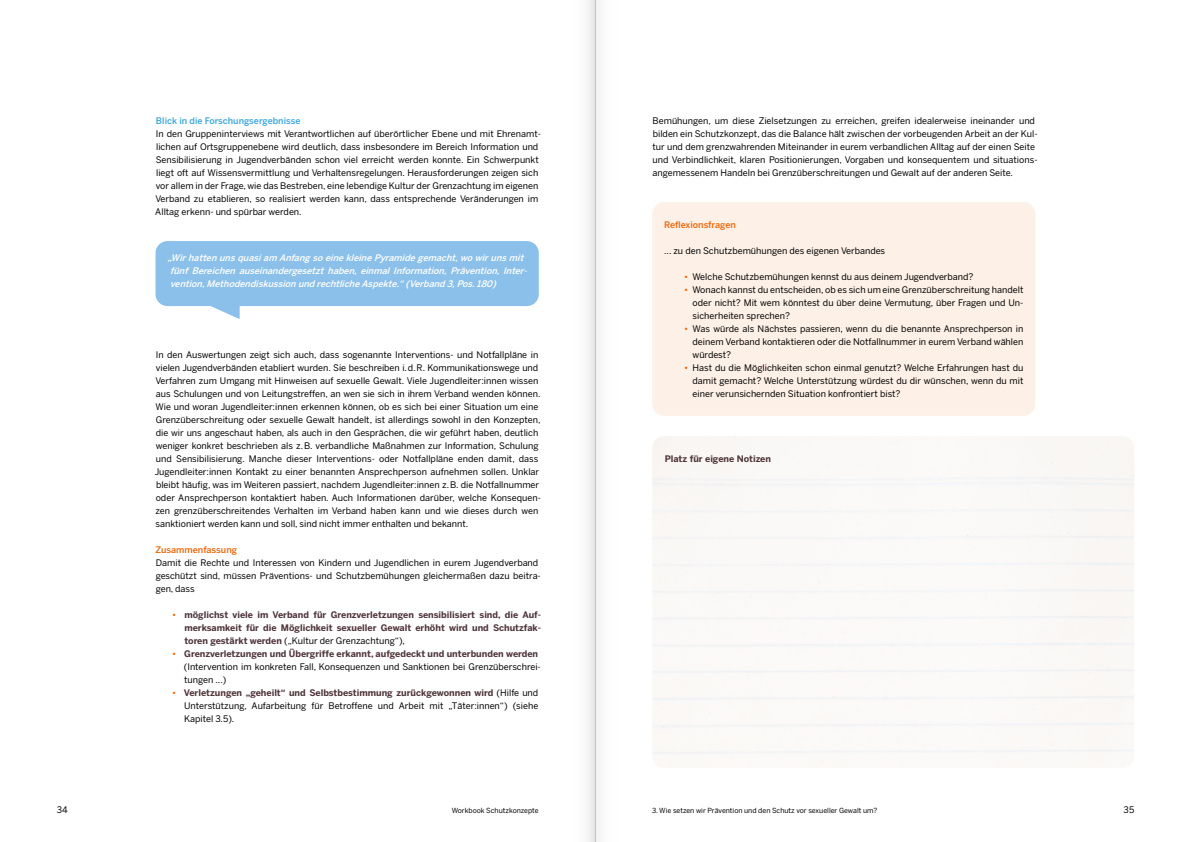
<style>
.page{position:relative;width:1191px;height:842px;background:#fff}
.page>*{position:absolute;margin:0;border:0;box-sizing:border-box;transform-origin:0 0}
.t1{font:9px/13px "Benton Sans";color:#000}
.t2{font:italic 500 9px/13px "Benton Sans";color:#fff}
.t3{font:700 9px/13px "Benton Sans";color:#50363c;text-align:justify}
.t4{font:500 9px "Benton Sans";color:#ec6608}
.t5{font:500 9px "Benton Sans";color:#3ba6de}
.t6{font:7px "Benton Sans";color:#000}
.s1{font-weight:500;color:#ec6608}
.s2{font-weight:400;color:#000}
.s3{font-weight:700;color:#50363c}
</style>
<div class="page">
<svg style="left:163px;top:305px;width:77px;height:14px"></svg>
<div style="left:155px;top:241px;width:384px;height:65px;background:#8ac0e9;border-radius:12px"></div>
<div style="left:652px;top:202px;width:383px;height:214px;background:#fdf0e6;border-radius:12px"></div>
<hr style="left:595px;top:0;width:1px;height:842px;background:#ededed">
<p class="t5" style="left:156px;top:115px;width:146px">Blick in die Forschungsergebnisse</p>
<p class="t1" style="left:155px;top:127px;width:387px">In den Gruppeninterviews mit Verantwortlichen auf überörtlicher Ebene und mit Ehrenamt&shy;lichen auf Ortsgruppenebene wird deutlich, dass insbesondere im Bereich Information und Sensibilisierung in Jugendverbänden schon viel erreicht werden konnte. Ein Schwerpunkt liegt oft auf Wissensvermittlung und Verhaltensregelungen. Herausforderungen zeigen sich vor allem in der Frage, wie das Bestreben, eine lebendige Kultur der Grenzachtung im eigenen Verband zu etablieren, so realisiert werden kann, dass entsprechende Veränderungen im Alltag erkenn- und spürbar werden.</p>
<p class="t2" style="left:167px;top:251px;width:363px">„Wirhatten unsquasiam Anfang so einekleinePyramidegemacht,wo wirunsmit fünf Bereichen auseinandergesetzt haben, einmal Information, Prävention, Inter&shy;vention,Methodendiskussion und rechtlicheAspekte.“(Verband 3,Pos.180)</p>
<p class="t1" style="left:155px;top:348px;width:388px">In den Auswertungen zeigt sich auch, dass sogenannte Interventions- und Notfallpläne in vielen Jugendverbänden etabliert wurden. Sie beschreiben i.d.R. Kommunikationswege und Verfahren zum Umgang mit Hinweisen auf sexuelle Gewalt. Viele Jugendleiter:innen wissen aus Schulungen und von Leitungstreffen, an wen sie sich in ihrem Verband wenden können.<br>Wie und woran Jugendleiter:innen erkennen können, ob es sich bei einer Situation um eine Grenzüberschreitung oder sexuelle Gewalt handelt, ist allerdings sowohl in den Konzepten, die wir uns angeschaut haben, als auch in den Gesprächen, die wir geführt haben, deutlich weniger konkret beschrieben als z.B. verbandliche Maßnahmen zur Information, Schulung und Sensibilisierung. Manche dieser Interventions- oder Notfallpläne enden damit, dass Jugendleiter:innen Kontakt zu einer benannten Ansprechperson aufnehmen sollen. Unklar bleibt häufig, was im Weiteren passiert, nachdem Jugendleiter:innen z.B. die Notfallnummer oder Ansprechperson kontaktiert haben. Auch Informationen darüber, welche Konsequen&shy;zen grenzüberschreitendes Verhalten im Verband haben kann und wie dieses durch wen sanktioniert werden kann und soll, sind nicht immer enthalten und bekannt.</p>
<p class="t4" style="left:155px;top:544px;width:83px">Zusammenfassung</p>
<p class="t1" style="left:156px;top:556px;width:387px">Damit die Rechte und Interessen von Kindern und Jugendlichen in eurem Jugendverband geschützt sind, müssen Präventions- und Schutzbemühungen gleichermaßen dazu beitra&shy;gen, dass</p>
<p class="t3" style="left:184px;top:608px;width:358px;text-indent:-12px"><span class="s1">•</span> möglichst viele im Verband für Grenzverletzungen sensibilisiert sind, die Auf&shy;merksamkeit für die Möglichkeit sexueller Gewalt erhöht wird und Schutzfak&shy;toren gestärkt werden <span class="s2">(„Kultur der Grenzachtung“),</span></p>
<p class="t1" style="left:184px;top:647px;width:358px;text-indent:-12px"><span class="s1">•</span> <span class="s3">Grenzverletzungen und Übergriffe erkannt, aufgedeckt und unterbunden werden </span>(Intervention im konkreten Fall, Konsequenzen und Sanktionen bei Grenzüberschrei&shy;tungen ...)</p>
<p class="t1" style="left:184px;top:686px;width:356px;text-align:justify;text-indent:-12px"><span class="s1">•</span> <span class="s3">Verletzungen „geheilt“ und Selbstbestimmung zurückgewonnen wird</span> (Hilfe und Unterstützung, Aufarbeitung für Betroffene und Arbeit mit „Täter:innen“) (siehe Kapitel 3.5).</p>
<p class="t1" style="left:652px;top:114px;width:386px">Bemühungen, um diese Zielsetzungen zu erreichen, greifen idealerweise ineinander und bilden ein Schutzkonzept, das die Balance hält zwischen der vorbeugenden Arbeit an der Kul&shy;tur und dem grenzwahrenden Miteinander in eurem verbandlichen Alltag auf der einen Seite und Verbindlichkeit, klaren Positionierungen, Vorgaben und konsequentem und situations&shy;angemessenem Handeln bei Grenzüberschreitungen und Gewalt auf der anderen Seite.</p>
<p class="t4" style="left:664px;top:219px;width:73px">Reflexionsfragen</p>
<p class="t1" style="left:664px;top:244px;width:222px">... zu den Schutzbemühungen des eigenen Verbandes</p>
<p class="t1" style="left:684px;top:270px;width:291px"><span class="s1">•</span> Welche Schutzbemühungen kennst du aus deinem Jugendverband?</p>
<p class="t1" style="left:692px;top:283px;width:332px;text-align:justify;text-indent:-9px"><span class="s1">•</span> Wonach kannst du entscheiden, ob es sich um eine Grenzüberschreitung handelt oder nicht? Mit wem könntest du über deine Vermutung, über Fragen und Un&shy;sicherheiten sprechen?</p>
<p class="t1" style="left:692px;top:322px;width:332px;text-align:justify;text-indent:-9px"><span class="s1">•</span> Was würde als Nächstes passieren, wenn du die benannte Ansprechperson in deinem Verband kontaktieren oder die Notfallnummer in eurem Verband wählen würdest?</p>
<p class="t1" style="left:692px;top:361px;width:332px;text-align:justify;text-indent:-9px"><span class="s1">•</span> Hast du die Möglichkeiten schon einmal genutzt? Welche Erfahrungen hast du damit gemacht? Welche Unterstützung würdest du dir wünschen, wenn du mit einer verunsichernden Situation konfrontiert bist?</p>
<p class="t3" style="left:664px;top:452px;width:108px">Platz für eigene Notizen</p>
<p class="t1" style="left:57px;top:803px;width:12px">34</p>
<p class="t6" style="left:452px;top:806px;width:88px">Workbook Schutzkonzepte</p>
<p class="t1" style="left:1123px;top:803px;width:12px">35</p>
<p class="t6" style="left:652px;top:806px;width:227px">3. Wie setzen wir Prävention und den Schutz vor sexueller Gewalt um?</p>
</div>
